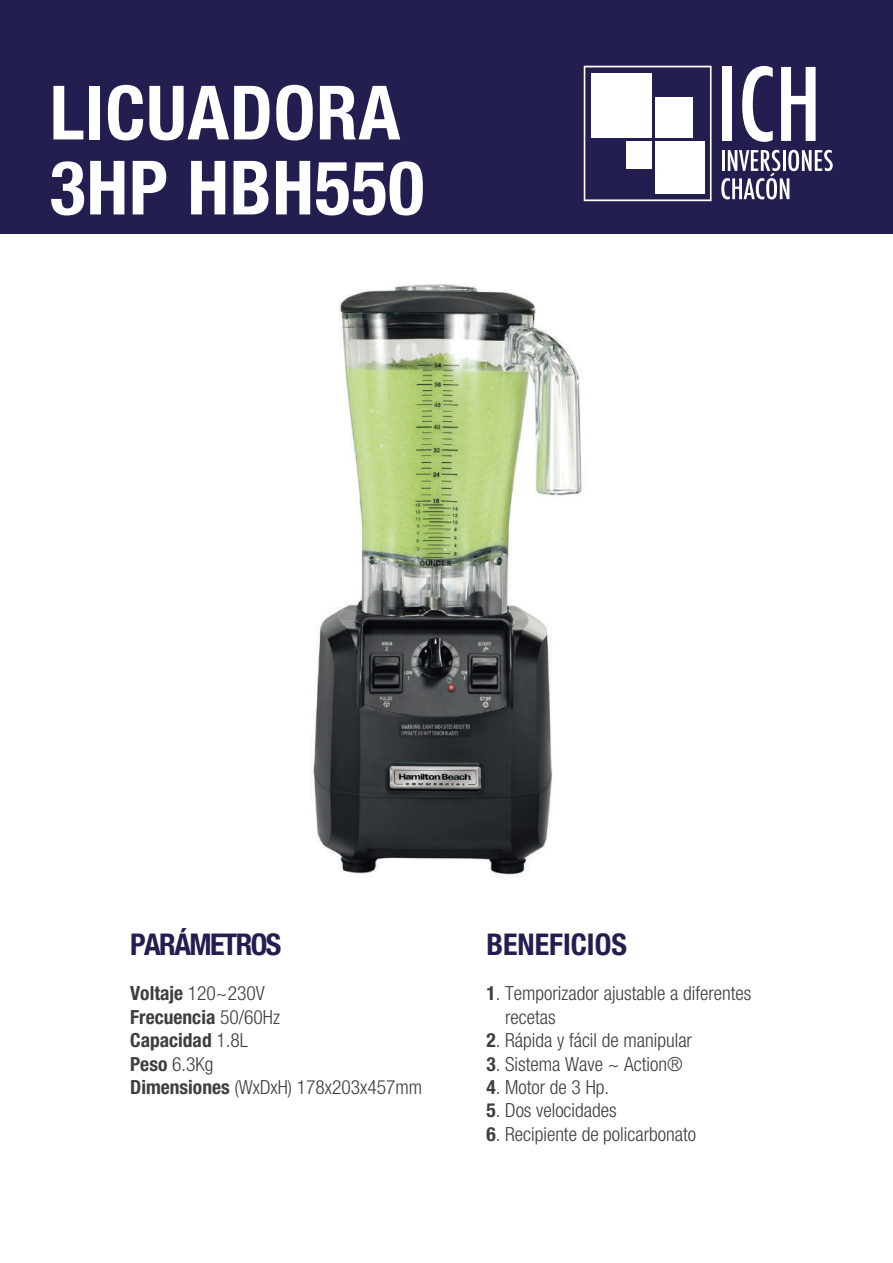
<style>
.page{position:relative;width:893px;height:1263px;background:#fff}
.page>*{position:absolute;margin:0;border:0;box-sizing:border-box;transform-origin:0 0}
.t1{font:700 condensed 75px/75px "Helvetica Neue";letter-spacing:.01em;color:#fff}
.t2{font:700 condensed 30px "Helvetica Neue";color:#221f50}
.t3{font:700 condensed 30px "Helvetica Neue";letter-spacing:-.055em;color:#221f50}
.t4{font:300 condensed 19.5px/23.4px "Helvetica Neue";color:#3e3e3f}
.s1{font-weight:700}
</style>
<div class="page">
<div style="left:0;top:0;width:893px;height:234px;background:#221f50"></div>
<svg style="left:721px;top:150px;width:112px;height:49px"></svg>
<svg style="left:584px;top:66px;width:128px;height:135px"></svg>
<div style="left:591px;top:73px;width:60px;height:65px;background:#fff"></div>
<div style="left:626px;top:141px;width:25px;height:27px;background:#fff"></div>
<div style="left:655px;top:98px;width:37px;height:40px;background:#fff"></div>
<div style="left:655px;top:141px;width:49px;height:53px;background:#fff"></div>
<div style="left:722px;top:67px;width:10px;height:74px;background:#fff"></div>
<svg style="left:742px;top:66px;width:31px;height:76px"></svg>
<svg style="left:781px;top:67px;width:35px;height:74px"></svg>
<img style="left:313px;top:283px;width:269px;height:594px">
<h1 class="t1" style="left:50px;top:74px;width:376px">LICUADORA<br>3HP HBH550</h1>
<h2 class="t3" style="left:130px;top:926px;width:153px">PARÁMETROS</h2>
<p class="t4" style="left:130px;top:982px;width:294px"><span class="s1">Voltaje</span> 120~230V<br><span class="s1">Frecuencia</span> 50/60Hz<br><span class="s1">Capacidad</span> 1.8L<br><span class="s1">Peso</span> 6.3Kg<br><span class="s1">Dimensiones</span> (WxDxH) 178x203x457mm</p>
<h2 class="t2" style="left:486px;top:926px;width:142px">BENEFICIOS</h2>
<p class="t4" style="left:505px;top:982px;width:248px;text-indent:-19px"><span class="s1">1</span>. Temporizador ajustable a diferentes recetas</p>
<p class="t4" style="left:486px;top:1028px;width:207px"><span class="s1">2</span>. Rápida y fácil de manipular</p>
<p class="t4" style="left:486px;top:1052px;width:198px"><span class="s1">3</span>. Sistema Wave ~ Action®</p>
<p class="t4" style="left:486px;top:1075px;width:124px"><span class="s1">4</span>. Motor de 3 Hp.</p>
<p class="t4" style="left:486px;top:1099px;width:132px"><span class="s1">5</span>. Dos velocidades</p>
<p class="t4" style="left:486px;top:1122px;width:211px"><span class="s1">6</span>. Recipiente de policarbonato</p>
</div>
